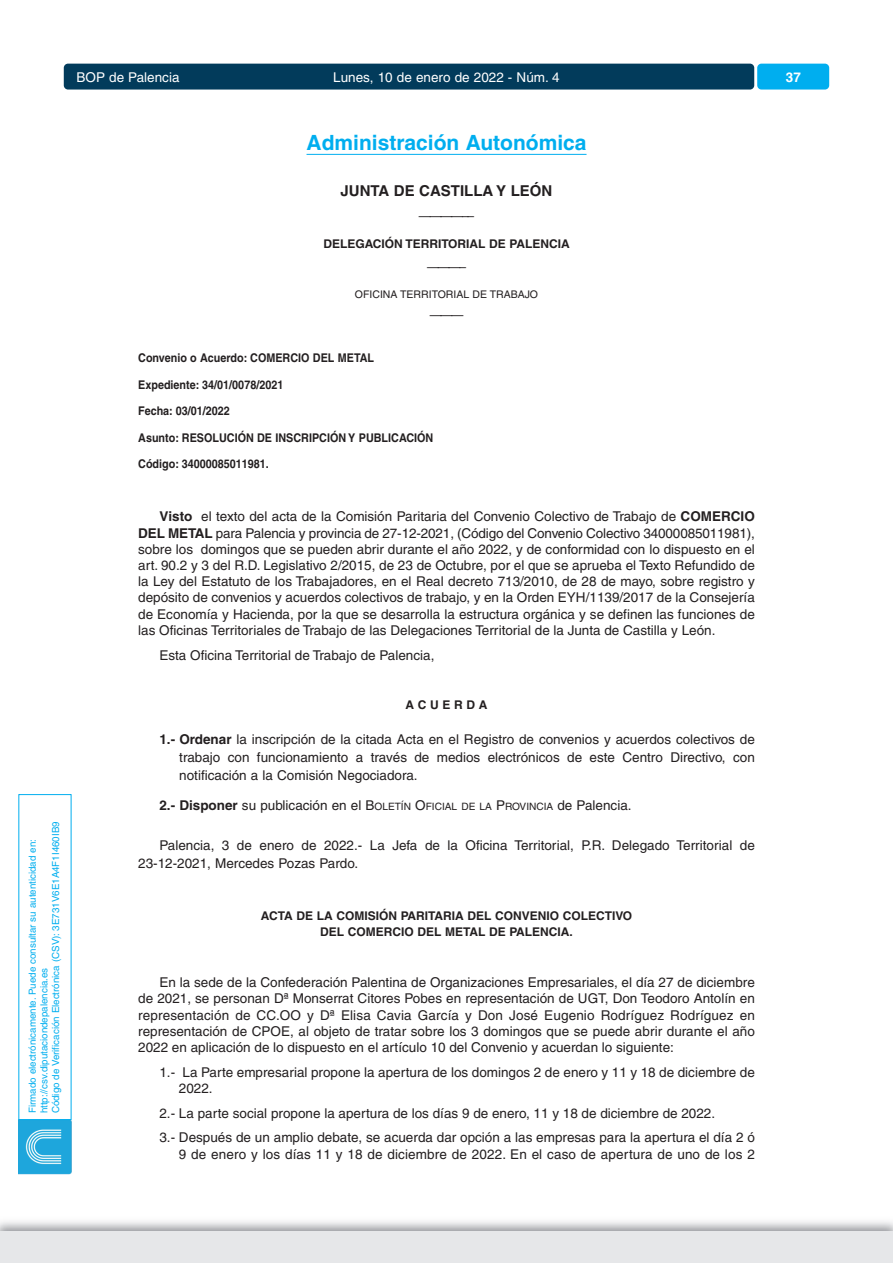
<style>
.page{position:relative;width:893px;height:1263px;background:#fff}
.page>*{position:absolute;margin:0;border:0;box-sizing:border-box;transform-origin:0 0}
.t1{font:700 21px "Helvetica";color:#00aeef}
.t2{font:700 15px "Helvetica";color:#231f20}
.t3{font:13.5px/16.2px "Helvetica";color:#231f20;text-align:justify}
.t4{font:13.5px "Helvetica";color:#fff}
.t5{font:700 13.5px "Helvetica";color:#fff}
.t6{font:700 12px "Helvetica";color:#231f20;scale:.9 1}
.t7{font:700 12px/15.9px "Helvetica";color:#231f20;text-align:center}
.t8{font:12px "Helvetica";color:#231f20}
.t9{font:10.5px "Helvetica";color:#231f20}
.t10{font:9.75px/11.7px "Helvetica";color:#00aeef}
.s1{font-weight:700}
.s2{font-size:10.2px}
</style>
<div class="page">
<hr style="left:307px;top:154px;width:279px;height:1px;background:#00aeef">
<div style="left:64px;top:64px;width:690px;height:26px;background:#023b5b;border-radius:4px"></div>
<div style="left:757px;top:64px;width:72px;height:26px;background:#00aeef;border-radius:4px"></div>
<div style="left:0;top:1231px;width:893px;height:32px;background:#e6e7e9"></div>
<img style="left:19px;top:1120px;width:52px;height:55px">
<p class="t4" style="left:77px;top:72px;width:105px">BOP de Palencia</p>
<p class="t4" style="left:333px;top:72px;width:228px">Lunes, 10 de enero de 2022 - Núm. 4</p>
<p class="t5" style="left:786px;top:72px;width:17px">37</p>
<p class="t10" style="left:27px;top:1113px;width:293px;rotate:-90deg">Firmado electrónicamente. Puede consultar su autenticidad en: http://csv.diputaciondepalencia.es<br>Código de Verificación Electrónica (CSV): 3E731V6E1A4F1I460IB9</p>
<h1 class="t1" style="left:307px;top:135px;width:281px">Administración Autonómica</h1>
<p class="t2" style="left:341px;top:185px;width:213px">JUNTA DE CASTILLA Y LEÓN</p>
<p class="t8" style="left:419px;top:211px;width:57px">————––</p>
<p class="t7" style="left:323px;top:237px;width:248px">DELEGACIÓN TERRITORIAL DE PALENCIA</p>
<p class="t8" style="left:427px;top:263px;width:41px">———–</p>
<p class="t9" style="left:355px;top:290px;width:185px">OFICINA TERRITORIAL DE TRABAJO</p>
<p class="t8" style="left:430px;top:310px;width:35px">———</p>
<p class="t6" style="left:138px;top:354px;width:264px">Convenio o Acuerdo: COMERCIO DEL METAL</p>
<p class="t6" style="left:138px;top:380px;width:163px">Expediente: 34/01/0078/2021</p>
<p class="t6" style="left:138px;top:407px;width:103px">Fecha: 03/01/2022</p>
<p class="t6" style="left:138px;top:433px;width:329px">Asunto: RESOLUCIÓN DE INSCRIPCIÓN Y PUBLICACIÓN</p>
<p class="t6" style="left:138px;top:460px;width:147px">Código: 34000085011981.</p>
<p class="t3" style="left:138px;top:510px;width:618px;text-indent:21px"><span class="s1">Visto</span> el texto del acta de la Comisión Paritaria del Convenio Colectivo de Trabajo de <span class="s1">COMERCIO DEL METAL</span> para Palencia y provincia de 27-12-2021, (Código del Convenio Colectivo 34000085011981), sobre los domingos que se pueden abrir durante el año 2022, y de conformidad con lo dispuesto en el art. 90.2 y 3 del R.D. Legislativo 2/2015, de 23 de Octubre, por el que se aprueba el Texto Refundido de la Ley del Estatuto de los Trabajadores, en el Real decreto 713/2010, de 28 de mayo, sobre registro y depósito de convenios y acuerdos colectivos de trabajo, y en la Orden EYH/1139/2017 de la Consejería de Economía y Hacienda, por la que se desarrolla la estructura orgánica y se definen las funciones de las Oficinas Territoriales de Trabajo de las Delegaciones Territorial de la Junta de Castilla y León.</p>
<p class="t3" style="left:159px;top:648px;width:276px">Esta Oficina Territorial de Trabajo de Palencia,</p>
<p class="t7" style="left:405px;top:698px;width:84px">A C U E R D A</p>
<p class="t3" style="left:179px;top:731px;width:577px;line-height:18px;text-indent:-20px"><span class="s1">1.- Ordenar</span> la inscripción de la citada Acta en el Registro de convenios y acuerdos colectivos de trabajo con funcionamiento a través de medios electrónicos de este Centro Directivo, con notificación a la Comisión Negociadora.</p>
<p class="t3" style="left:159px;top:799px;width:474px"><span class="s1">2.- Disponer</span> su publicación en el B<span class="s2">OLETÍN</span> O<span class="s2">FICIAL DE LA</span> P<span class="s2">ROVINCIA</span> de Palencia.</p>
<p class="t3" style="left:138px;top:838px;width:618px;line-height:18px;text-indent:21px">Palencia, 3 de enero de 2022.- La Jefa de la Oficina Territorial, P.R. Delegado Territorial de<br>23-12-2021, Mercedes Pozas Pardo.</p>
<p class="t7" style="left:261px;top:909px;width:373px">ACTA DE LA COMISIÓN PARITARIA DEL CONVENIO COLECTIVO<br>DEL COMERCIO DEL METAL DE PALENCIA.</p>
<p class="t3" style="left:138px;top:976px;width:618px;text-indent:21px">En la sede de la Confederación Palentina de Organizaciones Empresariales, el día 27 de diciembre de 2021, se personan Dª Monserrat Citores Pobes en representación de UGT, Don Teodoro Antolín en representación de CC.OO y Dª Elisa Cavia García y Don José Eugenio Rodríguez Rodríguez en representación de CPOE, al objeto de tratar sobre los 3 domingos que se puede abrir durante el año 2022 en aplicación de lo dispuesto en el artículo 10 del Convenio y acuerdan lo siguiente:</p>
<p class="t3" style="left:179px;top:1065px;width:577px;text-indent:-19px">1.- La Parte empresarial propone la apertura de los domingos 2 de enero y 11 y 18 de diciembre de<br>2022.</p>
<p class="t3" style="left:159px;top:1102px;width:597px;line-height:24.8px">2.- La parte social propone la apertura de los días 9 de enero, 11 y 18 de diciembre de 2022.<br>3.- Después de un amplio debate, se acuerda dar opción a las empresas para la apertura el día 2 ó</p>
<p class="t3" style="left:179px;top:1147px;width:577px">9 de enero y los días 11 y 18 de diciembre de 2022. En el caso de apertura de uno de los 2</p>
</div>
